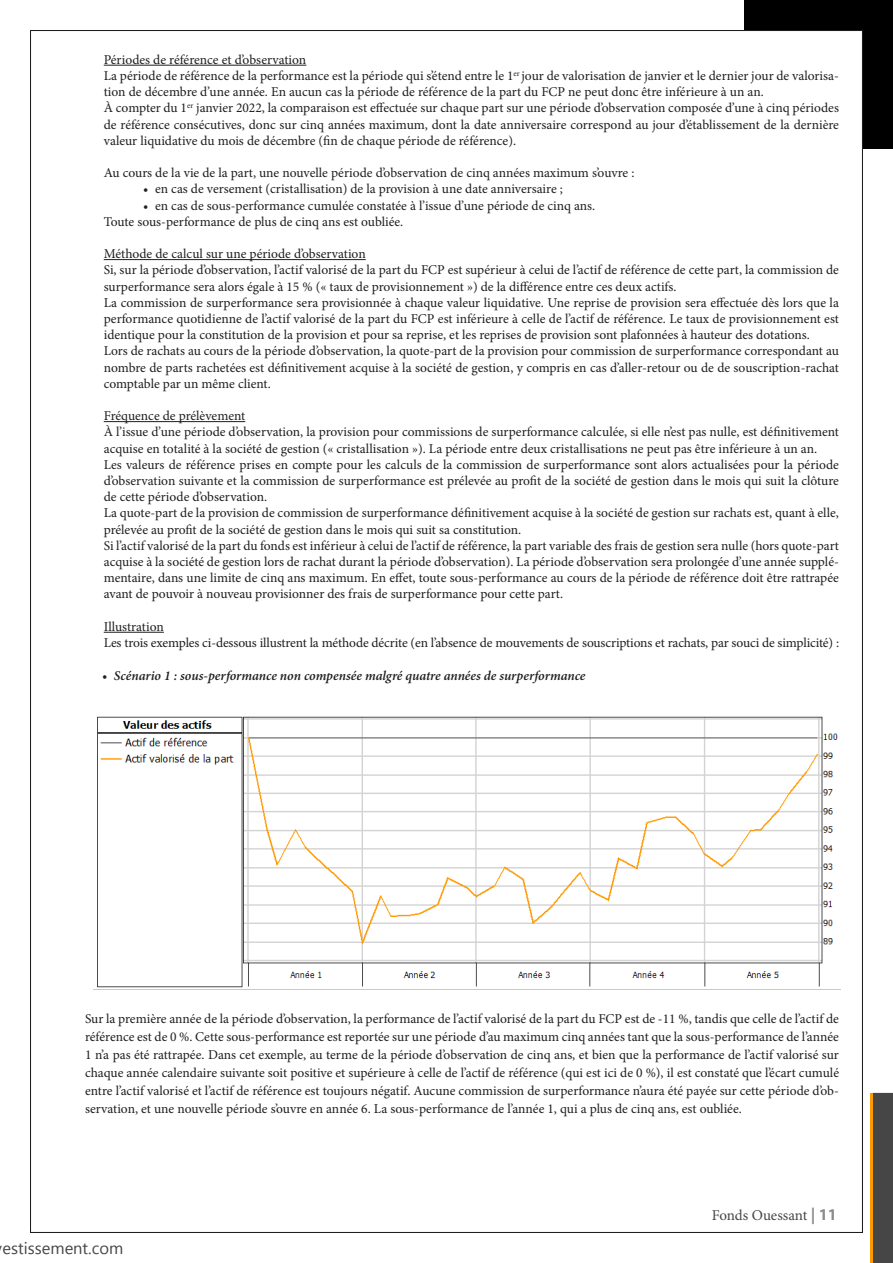
<style>
.page{position:relative;width:893px;height:1263px;background:#fff}
.page>*{position:absolute;margin:0;border:0;box-sizing:border-box;transform-origin:0 0}
.t1{font:16.5px "Nirmala UI";color:#464646}
.t2{font:15px "Minion Pro";letter-spacing:-.005em;color:#464646}
.t3{font:13.5px/16.2px "Minion Pro";color:#1e1e1e;text-align:justify}
.t4{font:italic 600 13.5px "Minion Pro";letter-spacing:-.005em;color:#1e1e1e}
.s1{color:#231f20}
.s2{font-family:"Myriad Pro";font-weight:700;font-size:16.5px;color:#8c8c8c}
</style>
<div class="page">
<div style="left:744px;top:0;width:149px;height:149px;background:#000"></div>
<div style="left:30px;top:30px;width:833px;height:1203px;background:#fff;border:1px solid #1e1e1e"></div>
<div style="left:872px;top:1093px;width:21px;height:170px;background:#464646"></div>
<hr style="left:870px;top:1093px;width:2px;height:170px;background:#f90">
<hr style="left:104px;top:65px;width:202px;height:1px;background:#1e1e1e">
<hr style="left:104px;top:259px;width:262px;height:1px;background:#1e1e1e">
<hr style="left:104px;top:421px;width:141px;height:1px;background:#1e1e1e">
<hr style="left:104px;top:632px;width:60px;height:1px;background:#1e1e1e">
<img style="left:97px;top:716px;width:741px;height:272px">
<p class="t3" style="left:104px;top:51px;width:204px">Périodes de référence et d’observation</p>
<p class="t3" style="left:104px;top:68px;width:737px">La période de référence de la performance est la période qui s’étend entre le 1<sup>er</sup> jour de valorisation de janvier et le dernier jour de valorisa&shy;tion de décembre d’une année. En aucun cas la période de référence de la part du FCP ne peut donc être inférieure à un an.</p>
<p class="t3" style="left:104px;top:100px;width:737px">À compter du 1<sup>er</sup> janvier 2022, la comparaison est effectuée sur chaque part sur une période d’observation composée d’une à cinq périodes de référence consécutives, donc sur cinq années maximum, dont la date anniversaire correspond au jour d’établissement de la dernière valeur liquidative du mois de décembre (fin de chaque période de référence).</p>
<p class="t3" style="left:104px;top:165px;width:532px">Au cours de la vie de la part, une nouvelle période d’observation de cinq années maximum s’ouvre :</p>
<p class="t3" style="left:143px;top:181px;width:421px"><span class="s1">•</span> en cas de versement (cristallisation) de la provision à une date anniversaire ;</p>
<p class="t3" style="left:143px;top:197px;width:454px"><span class="s1">•</span> en cas de sous-performance cumulée constatée à l’issue d’une période de cinq ans.</p>
<p class="t3" style="left:104px;top:213px;width:301px">Toute sous-performance de plus de cinq ans est oubliée.</p>
<p class="t3" style="left:104px;top:246px;width:263px">Méthode de calcul sur une période d’observation</p>
<p class="t3" style="left:104px;top:262px;width:737px">Si, sur la période d’observation, l’actif valorisé de la part du FCP est supérieur à celui de l’actif de référence de cette part, la commission de surperformance sera alors égale à 15 % (« taux de provisionnement ») de la différence entre ces deux actifs.</p>
<p class="t3" style="left:104px;top:294px;width:737px">La commission de surperformance sera provisionnée à chaque valeur liquidative. Une reprise de provision sera effectuée dès lors que la performance quotidienne de l’actif valorisé de la part du FCP est inférieure à celle de l’actif de référence. Le taux de provisionnement est identique pour la constitution de la provision et pour sa reprise, et les reprises de provision sont plafonnées à hauteur des dotations.</p>
<p class="t3" style="left:104px;top:343px;width:737px">Lors de rachats au cours de la période d’observation, la quote-part de la provision pour commission de surperformance correspondant au nombre de parts rachetées est définitivement acquise à la société de gestion, y compris en cas d’aller-retour ou de de souscription-rachat comptable par un même client.</p>
<p class="t3" style="left:104px;top:408px;width:143px">Fréquence de prélèvement</p>
<p class="t3" style="left:104px;top:424px;width:737px">À l’issue d’une période d’observation, la provision pour commissions de surperformance calculée, si elle n’est pas nulle, est définitivement acquise en totalité à la société de gestion (« cristallisation »). La période entre deux cristallisations ne peut pas être inférieure à un an.</p>
<p class="t3" style="left:104px;top:456px;width:737px">Les valeurs de référence prises en compte pour les calculs de la commission de surperformance sont alors actualisées pour la période d’observation suivante et la commission de surperformance est prélevée au profit de la société de gestion dans le mois qui suit la clôture de cette période d’observation.</p>
<p class="t3" style="left:104px;top:505px;width:737px">La quote-part de la provision de commission de surperformance définitivement acquise à la société de gestion sur rachats est, quant à elle, prélevée au profit de la société de gestion dans le mois qui suit sa constitution.</p>
<p class="t3" style="left:104px;top:537px;width:737px">Si l’actif valorisé de la part du fonds est inférieur à celui de l’actif de référence, la part variable des frais de gestion sera nulle (hors quote-part acquise à la société de gestion lors de rachat durant la période d’observation). La période d’observation sera prolongée d’une année supplé&shy;mentaire, dans une limite de cinq ans maximum. En effet, toute sous-performance au cours de la période de référence doit être rattrapée avant de pouvoir à nouveau provisionner des frais de surperformance pour cette part.</p>
<p class="t3" style="left:104px;top:618px;width:62px">Illustration</p>
<p class="t3" style="left:104px;top:635px;width:737px">Les trois exemples ci-dessous illustrent la méthode décrite (en l’absence de mouvements de souscriptions et rachats, par souci de simplicité) :</p>
<p class="t4" style="left:102px;top:666px;width:485px"><span class="s1">•</span> Scénario 1 : sous-performance non compensée malgré quatre années de surperformance</p>
<p class="t3" style="left:85px;top:1010px;width:756px;line-height:18px">Sur la première année de la période d’observation, la performance de l’actif valorisé de la part du FCP est de -11 %, tandis que celle de l’actif de référence est de 0 %. Cette sous-performance est reportée sur une période d’au maximum cinq années tant que la sous-performance de l’année 1 n’a pas été rattrapée. Dans cet exemple, au terme de la période d’observation de cinq ans, et bien que la performance de l’actif valorisé sur chaque année calendaire suivante soit positive et supérieure à celle de l’actif de référence (qui est ici de 0 %), il est constaté que l’écart cumulé entre l’actif valorisé et l’actif de référence est toujours négatif. Aucune commission de surperformance n’aura été payée sur cette période d’ob&shy;servation, et une nouvelle période s’ouvre en année 6. La sous-performance de l’année 1, qui a plus de cinq ans, est oubliée.</p>
<p class="t1" style="left:3px;top:1235px;width:122px">estissement.com</p>
<p class="t2" style="left:712px;top:1205px;width:127px">Fonds Ouessant <span class="s2">| 11</span></p>
</div>
